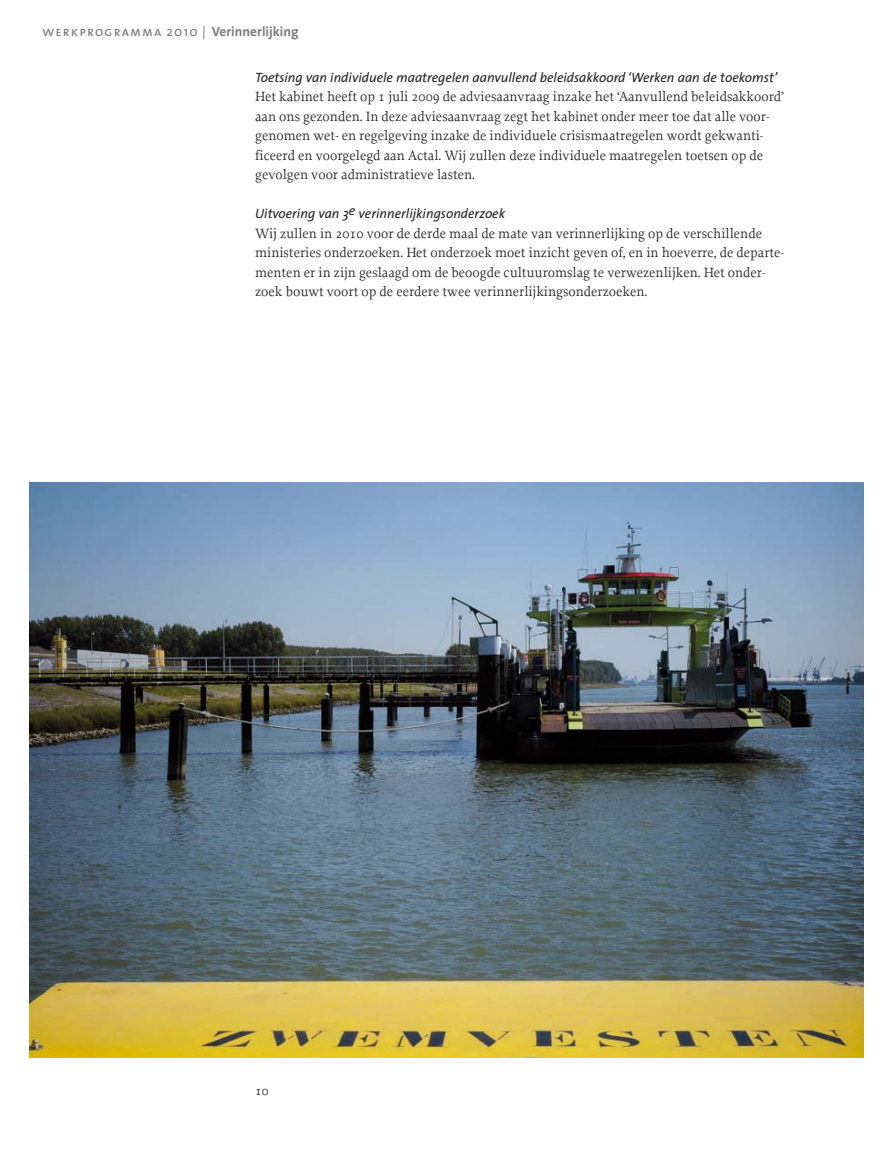
<style>
.page{position:relative;width:893px;height:1170px;background:#fff}
.page>*{position:absolute;margin:0;border:0;box-sizing:border-box;transform-origin:0 0}
.t1{font:14.1px/19.5px "Proforma";color:#231f20}
.t2{font:italic 13.5px "The Sans";color:#231f20}
.t3{font:700 13.5px "The Sans";color:#81797b}
.t4{font:13.5px "Proforma";color:#231f20}
.s1{font-family:"The Sans Caps";font-weight:400}
.s2{font-weight:400}
</style>
<div class="page">
<img style="left:30px;top:483px;width:833px;height:574px">
<p class="t3" style="left:43px;top:26px;width:258px"><span class="s1">werkprogramma</span> <span class="s2">2010</span> <span class="s1">|</span> Verinnerlijking</p>
<p class="t2" style="left:255px;top:72px;width:524px">Toetsing van individuele maatregelen aanvullend beleidsakkoord ‘Werken aan de toekomst’</p>
<p class="t1" style="left:255px;top:88px;width:530px">Het kabinet heeft op 1 juli 2009 de adviesaanvraag inzake het ‘Aanvullend beleidsakkoord’ aan ons gezonden. In deze adviesaanvraag zegt het kabinet onder meer toe dat alle voor - genomen wet- en regelgeving inzake de individuele crisismaatregelen wordt gekwanti - ficeerd en voorgelegd aan Actal. Wij zullen deze individuele maatregelen toetsen op de gevolgen voor administratieve lasten.</p>
<p class="t2" style="left:255px;top:208px;width:251px">Uitvoering van 3e verinnerlijkingsonderzoek</p>
<p class="t1" style="left:255px;top:225px;width:531px">Wij zullen in 2010 voor de derde maal de mate van verinnerlijking op de verschillende ministeries onderzoeken. Het onderzoek moet inzicht geven of, en in hoeverre, de departe&shy;menten er in zijn geslaagd om de beoogde cultuuromslag te verwezenlijken. Het onder&shy;zoek bouwt voort op de eerdere twee verinnerlijkingsonderzoeken.</p>
<p class="t4" style="left:255px;top:1084px;width:15px">10</p>
</div>
